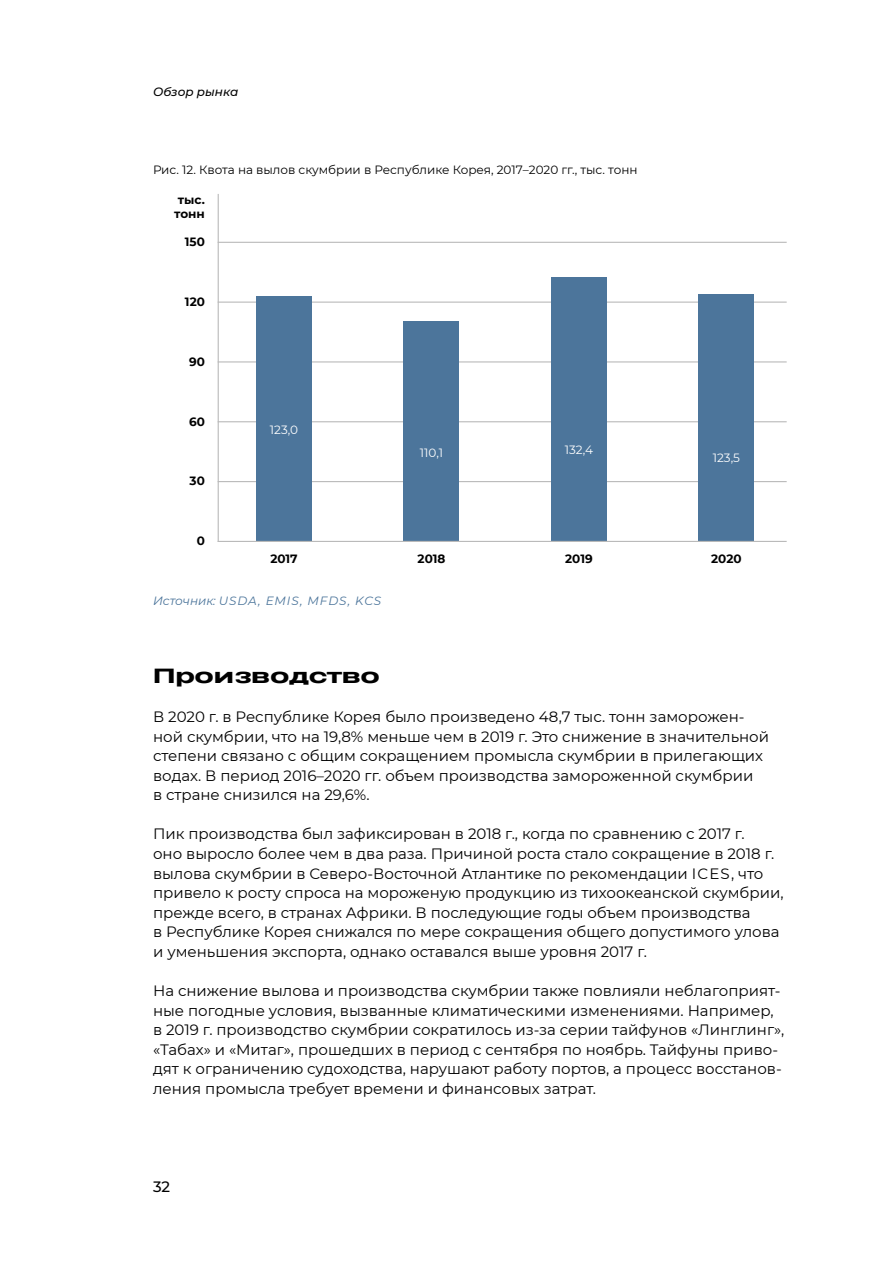
<style>
.page{position:relative;width:893px;height:1263px;background:#fff}
.page>*{position:absolute;margin:0;border:0;box-sizing:border-box;transform-origin:0 0}
.t1{font:800 19.5px "Heading Pro Ultra Wide";color:#000}
.t2{font:15px/19.5px "Montserrat";color:#000}
.t3{font:500 15px "Montserrat";color:#000}
.t4{font:12px "Montserrat";color:#000}
.t5{font:700 12px/14.4px "Montserrat";color:#000}
.t6{font:italic 12px "Montserrat";letter-spacing:.07em;color:#4c759b}
.t7{font:12px "Montserrat";color:#fff}
.t8{font:italic 500 12px "Montserrat";color:#000}
</style>
<div class="page">
<hr style="left:218px;top:194px;width:1px;height:348px;background:#bababa">
<hr style="left:218px;top:242px;width:569px;height:1px;background:#bababa">
<hr style="left:218px;top:302px;width:569px;height:1px;background:#bababa">
<hr style="left:218px;top:361px;width:569px;height:1px;background:#bababa">
<hr style="left:218px;top:421px;width:569px;height:1px;background:#bababa">
<hr style="left:218px;top:481px;width:569px;height:1px;background:#bababa">
<div style="left:256px;top:296px;width:56px;height:245px;background:#4c759b"></div>
<div style="left:404px;top:322px;width:55px;height:219px;background:#4c759b"></div>
<div style="left:551px;top:277px;width:56px;height:264px;background:#4c759b"></div>
<div style="left:699px;top:294px;width:55px;height:247px;background:#4c759b"></div>
<hr style="left:218px;top:541px;width:569px;height:1px;background:#bababa">
<p class="t8" style="left:153px;top:83px;width:87px">Обзор рынка</p>
<p class="t4" style="left:153px;top:162px;width:486px">Рис. 12. Квота на вылов скумбрии в Республике Корея, 2017–2020 гг., тыс. тонн</p>
<p class="t5" style="left:174px;top:192px;width:32px">тыс. тонн</p>
<p class="t5" style="left:185px;top:234px;width:21px">150</p>
<p class="t5" style="left:185px;top:294px;width:21px">120</p>
<p class="t5" style="left:189px;top:354px;width:17px">90</p>
<p class="t5" style="left:189px;top:413px;width:17px">60</p>
<p class="t5" style="left:190px;top:473px;width:17px">30</p>
<p class="t5" style="left:197px;top:533px;width:10px">0</p>
<p class="t7" style="left:270px;top:422px;width:30px">123,0</p>
<p class="t7" style="left:420px;top:444px;width:25px">110,1</p>
<p class="t7" style="left:565px;top:441px;width:30px">132,4</p>
<p class="t7" style="left:713px;top:450px;width:29px">123,5</p>
<p class="t5" style="left:270px;top:550px;width:29px">2017</p>
<p class="t5" style="left:418px;top:550px;width:29px">2018</p>
<p class="t5" style="left:565px;top:550px;width:29px">2019</p>
<p class="t5" style="left:711px;top:550px;width:32px">2020</p>
<p class="t6" style="left:153px;top:592px;width:230px">Источник: USDA, EMIS, MFDS, KCS</p>
<h1 class="t1" style="left:153px;top:663px;width:228px">Производство</h1>
<p class="t2" style="left:153px;top:706px;width:618px">В 2020 г. в Республике Корея было произведено 48,7 тыс. тонн заморожен&shy;ной скумбрии, что на 19,8% меньше чем в 2019 г. Это снижение в значительной степени связано с общим сокращением промысла скумбрии в прилегающих водах. В период 2016–2020 гг. объем производства замороженной скумбрии<br>в стране снизился на 29,6%.</p>
<p class="t2" style="left:153px;top:824px;width:632px">Пик производства был зафиксирован в 2018 г., когда по сравнению с 2017 г.<br>оно выросло более чем в два раза. Причиной роста стало сокращение в 2018 г. вылова скумбрии в Северо-Восточной Атлантике по рекомендации ICES, что привело к росту спроса на мороженую продукцию из тихоокеанской скумбрии, прежде всего, в странах Африки. В последующие годы объем производства<br>в Республике Корея снижался по мере сокращения общего допустимого улова и уменьшения экспорта, однако оставался выше уровня 2017 г.</p>
<p class="t2" style="left:153px;top:980px;width:633px">На снижение вылова и производства скумбрии также повлияли неблагоприят&shy;ные погодные условия, вызванные климатическими изменениями. Например, в 2019 г. производство скумбрии сократилось из-за серии тайфунов «Линглинг», «Табах» и «Митаг», прошедших в период с сентября по ноябрь. Тайфуны приво&shy;дят к ограничению судоходства, нарушают работу портов, а процесс восстанов&shy;ления промысла требует времени и финансовых затрат.</p>
<p class="t3" style="left:153px;top:1176px;width:19px">32</p>
</div>
